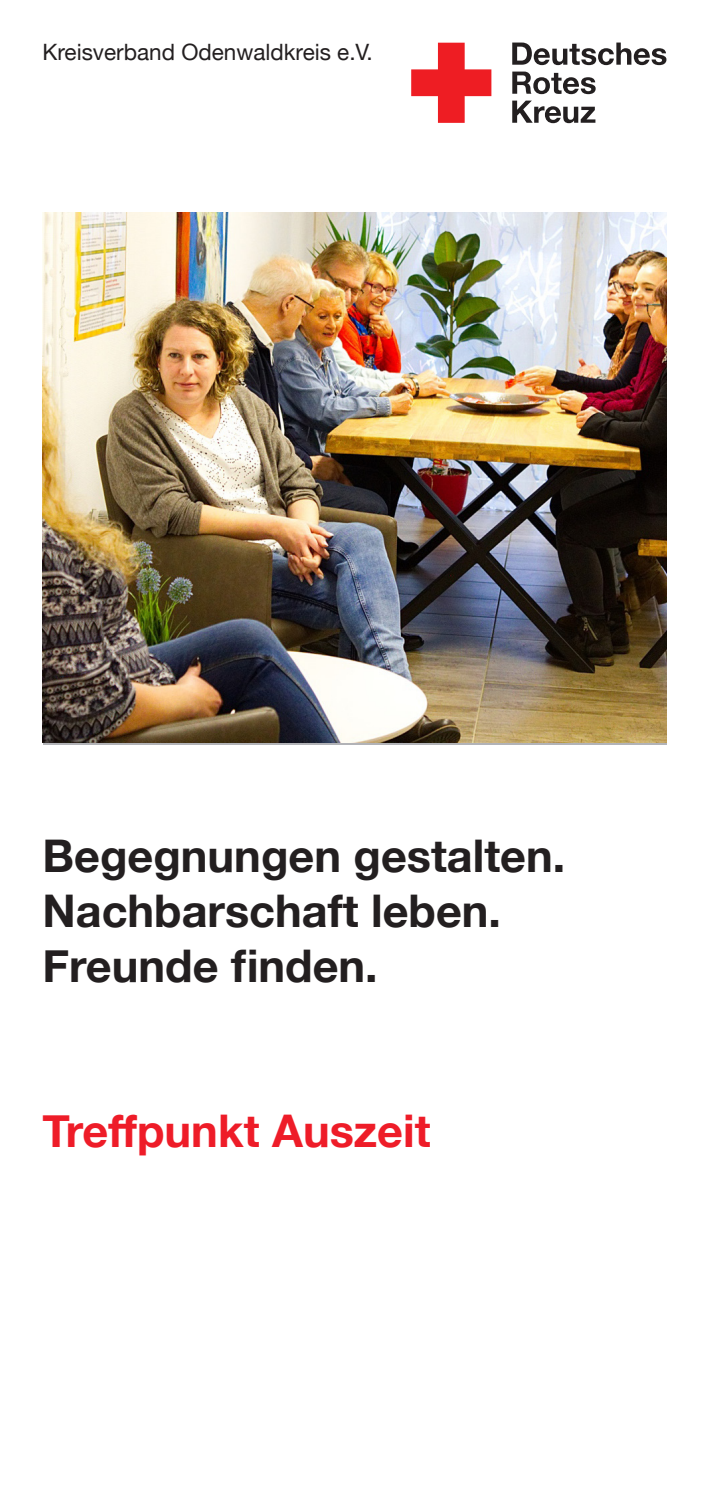
<style>
.page{position:relative;width:709px;height:1489px;background:#fff}
.page>*{position:absolute;margin:0;border:0;box-sizing:border-box;transform-origin:0 0}
.t1{font:700 45px/55px "Helvetica Neue";color:#231f20}
.t2{font:700 45px "Helvetica Neue";color:#ee1c28}
.t3{font:22.5px "Helvetica Neue";color:#231f20}
</style>
<div class="page">
<img style="left:43px;top:213px;width:623px;height:529px">
<svg style="left:411px;top:43px;width:80px;height:80px"></svg>
<svg style="left:512px;top:43px;width:154px;height:22px"></svg>
<svg style="left:512px;top:72px;width:83px;height:22px"></svg>
<svg style="left:512px;top:101px;width:83px;height:22px"></svg>
<p class="t3" style="left:43px;top:38px;width:332px">Kreisverband Odenwaldkreis e.V.</p>
<p class="t1" style="left:43px;top:827px;width:524px">Begegnungen gestalten.<br>Nachbarschaft leben.<br>Freunde finden.</p>
<p class="t2" style="left:43px;top:1102px;width:389px">Treffpunkt Auszeit</p>
</div>
